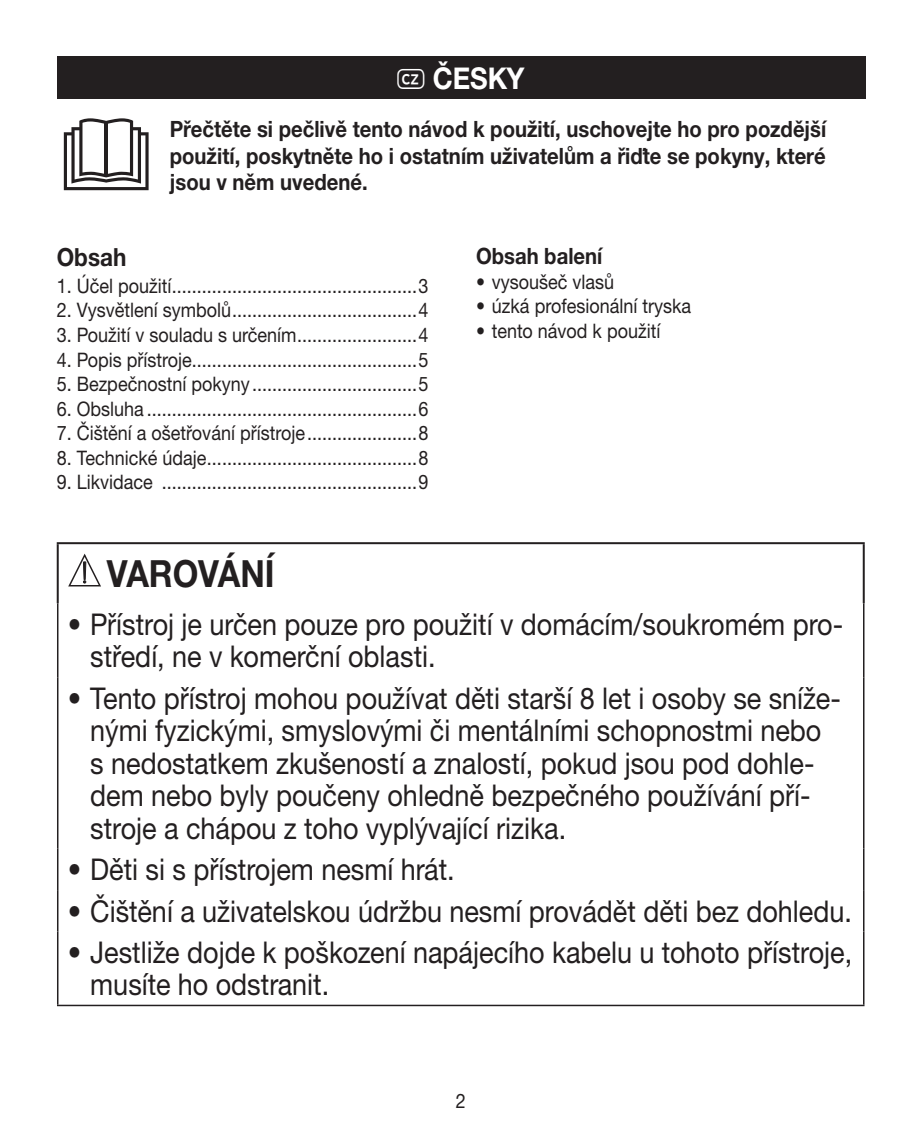
<style>
.page{position:relative;width:922px;height:1134px;background:#fff}
.page>*{position:absolute;margin:0;border:0;box-sizing:border-box;transform-origin:0 0}
.t1{font:700 37.5px "Helvetica Neue LTW1 G";color:#231f20;scale:.88 1}
.t2{font:30px/32.5px "Helvetica Neue LTW1 G";color:#231f20;scale:.9 1}
.t3{font:700 30px "Helvetica Neue LTW1 G";color:#fff;scale:.9 1}
.t4{font:700 25px "Helvetica Neue LTW1 G";color:#231f20;scale:.9 1}
.t5{font:700 22.5px/26.2px "Helvetica Neue LTW1 G";color:#231f20;text-align:justify;scale:.9 1}
.t6{font:20px "Helvetica Neue LTW1 G";color:#231f20;scale:.9 1}
.s1{font-family:"Laend Beurer 2012";font-weight:400;font-style:italic}
</style>
<div class="page">
<div style="left:57px;top:57px;width:808px;height:42px;background:#231f20"></div>
<hr style="left:57px;top:542px;width:807px;height:2px;background:#231f20">
<hr style="left:57px;top:544px;width:2px;height:59px;background:#231f20">
<hr style="left:862px;top:544px;width:2px;height:59px;background:#231f20">
<hr style="left:57px;top:603px;width:1px;height:74px;background:#231f20">
<hr style="left:862px;top:603px;width:2px;height:74px;background:#231f20">
<hr style="left:57px;top:677px;width:1px;height:172px;background:#231f20">
<hr style="left:862px;top:677px;width:2px;height:172px;background:#231f20">
<hr style="left:57px;top:849px;width:1px;height:41px;background:#231f20">
<hr style="left:862px;top:849px;width:2px;height:41px;background:#231f20">
<hr style="left:57px;top:890px;width:1px;height:41px;background:#231f20">
<hr style="left:862px;top:890px;width:2px;height:41px;background:#231f20">
<hr style="left:57px;top:931px;width:1px;height:74px;background:#231f20">
<hr style="left:862px;top:931px;width:2px;height:74px;background:#231f20">
<hr style="left:57px;top:1005px;width:807px;height:1px;background:#231f20">
<svg style="left:68px;top:553px;width:33px;height:34px"></svg>
<div style="left:83px;top:562px;width:3px;height:18px;border:1px solid #231f20"></div>
<svg style="left:64px;top:118px;width:84px;height:72px"></svg>
<hr style="left:105px;top:123px;width:3px;height:53px;background:#231f20">
<h2 class="t3" style="left:397px;top:59px;width:143px"><span class="s1">z</span> ČESKY</h2>
<p class="t5" style="left:170px;top:116px;width:730px">Přečtěte si pečlivě tento návod k použití, uschovejte ho pro pozdější použití, poskytněte ho i ostatním uživatelům a řiďte se pokyny, které jsou v něm uvedené.</p>
<p class="t4" style="left:57px;top:242px;width:79px">Obsah</p>
<p class="t5" style="left:476px;top:243px;width:142px">Obsah balení</p>
<p class="t6" style="left:476px;top:269px;width:155px">• vysoušeč vlasů</p>
<p class="t6" style="left:476px;top:294px;width:240px">• úzká profesionální tryska</p>
<p class="t6" style="left:476px;top:319px;width:206px">• tento návod k použití</p>
<p class="t6" style="left:57px;top:273px;width:414px">1. Účel použití.................................................3</p>
<p class="t6" style="left:57px;top:298px;width:414px">2. Vysvětlení symbolů.....................................4</p>
<p class="t6" style="left:57px;top:322px;width:414px">3. Použití v souladu s určením........................4</p>
<p class="t6" style="left:57px;top:347px;width:414px">4. Popis přístroje.............................................5</p>
<p class="t6" style="left:57px;top:372px;width:414px">5. Bezpečnostní pokyny.................................5</p>
<p class="t6" style="left:57px;top:396px;width:414px">6. Obsluha ......................................................6</p>
<p class="t6" style="left:57px;top:421px;width:414px">7. Čištění a ošetřování přístroje......................8</p>
<p class="t6" style="left:57px;top:445px;width:414px">8. Technické údaje..........................................8</p>
<p class="t6" style="left:57px;top:470px;width:414px">9. Likvidace ...................................................9</p>
<h1 class="t1" style="left:107px;top:551px;width:192px">VAROVÁNÍ</h1>
<h2 class="t2" style="left:90px;top:608px;width:838px;text-indent:-23px">• Přístroj je určen pouze pro použití v domácím/soukromém pro&shy;středí, ne v komerční oblasti.</h2>
<p class="t2" style="left:90px;top:681px;width:835px;text-indent:-22px">• Tento přístroj mohou používat děti starší 8 let i osoby se sníže&shy;nými fyzickými, smyslovými či mentálními schopnostmi nebo s nedostatkem zkušeností a znalostí, pokud jsou pod dohle&shy;dem nebo byly poučeny ohledně bezpečného používání pří&shy;stroje a chápou z toho vyplývající rizika.</p>
<h2 class="t2" style="left:68px;top:853px;width:431px">• Děti si s přístrojem nesmí hrát.</h2>
<h2 class="t2" style="left:68px;top:894px;width:872px">• Čištění a uživatelskou údržbu nesmí provádět děti bez dohledu.</h2>
<h2 class="t2" style="left:90px;top:936px;width:847px;text-indent:-22px">• Jestliže dojde k poškození napájecího kabelu u tohoto přístroje, musíte ho odstranit.</h2>
<p class="t6" style="left:456px;top:1089px;width:13px">2</p>
</div>
